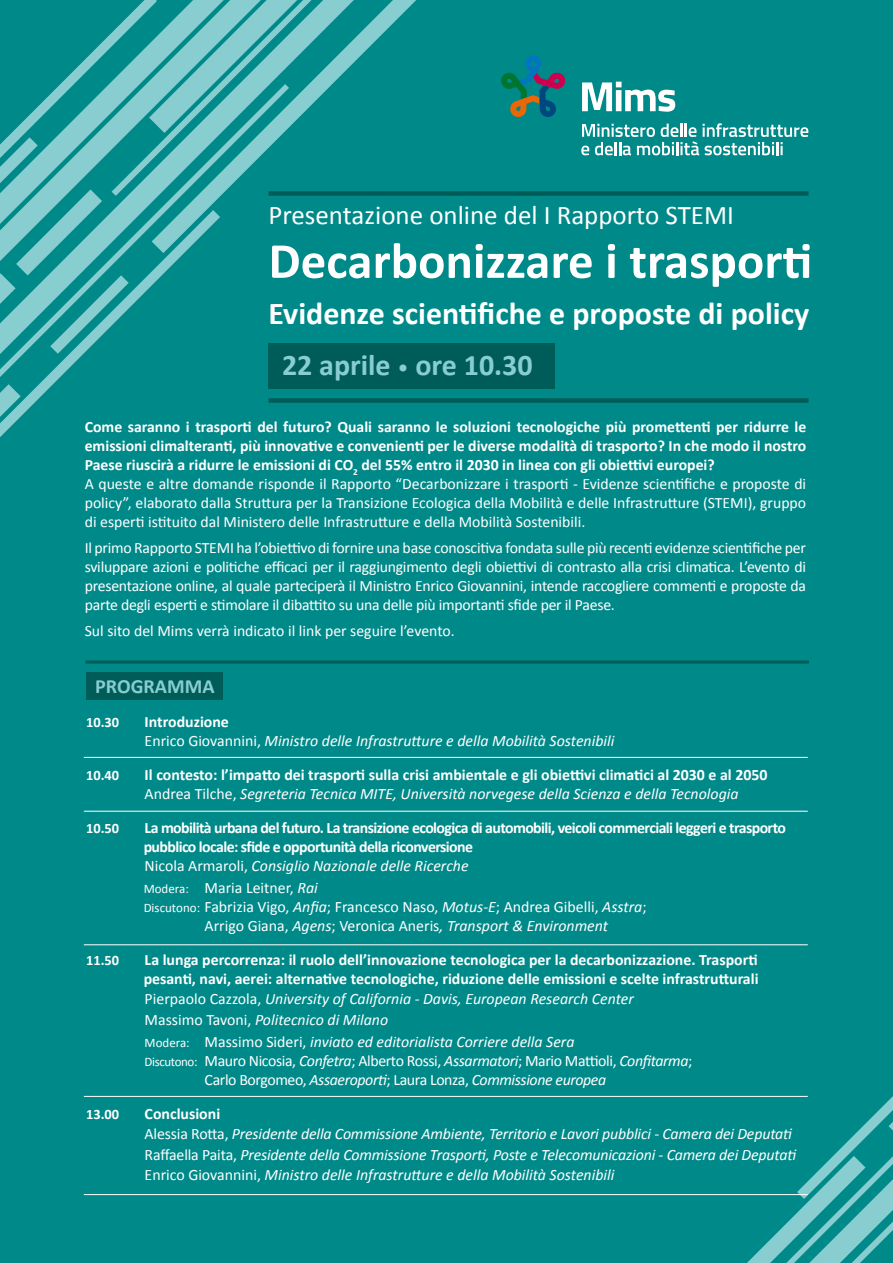
<style>
.page{position:relative;width:893px;height:1263px;background:#008989}
.page>*{position:absolute;margin:0;border:0;box-sizing:border-box;transform-origin:0 0}
.t1{font:700 51px "Calibri";color:#fff}
.t2{font:700 31.95px "Calibri";color:#fff}
.t3{font:700 30px "Calibri";color:#88cdd0}
.t4{font:27px "Calibri";color:#fff}
.t5{font:700 20.1px "Calibri";color:#88cdd0}
.t6{font:italic 15.9px/20.4px "Calibri";letter-spacing:-.01em;color:#fff}
.t7{font:700 15.9px/19px "Calibri";color:#fff}
.t8{font:700 15.9px/19px "Calibri";letter-spacing:-.035em;color:#fff}
.t9{font:15.9px "Calibri";color:#fff}
.t10{font:15.9px "Calibri";letter-spacing:-.025em;color:#fff}
.t11{font:15.75px/18.9px "Calibri";color:#fff}
.t12{font:700 14.4px "Calibri";color:#fff}
.s1{font-weight:400;font-size:22.5px}
.s2{font-weight:700}
.s3{font-weight:700;font-style:normal}
.s4{font-style:normal}
.s5{font-weight:400}
.s6{font-weight:400;font-style:italic}
.s7{font-size:12.9px}
.s8{font-style:italic}
.s9{font-style:normal;font-size:12.9px}
</style>
<div class="page">
<svg style="left:582px;top:82px;width:93px;height:30px"></svg>
<svg style="left:501px;top:55px;width:65px;height:62px"></svg>
<svg style="left:581px;top:123px;width:227px;height:32px"></svg>
<div style="left:268px;top:343px;width:287px;height:45px;background:#005c59"></div>
<div style="left:268px;top:398px;width:540px;height:5px;background:#005c59"></div>
<div style="left:268px;top:191px;width:540px;height:5px;background:#005c59"></div>
<div style="left:86px;top:672px;width:137px;height:28px;background:#005c59"></div>
<hr style="left:85px;top:660px;width:724px;height:3px;background:#005c59">
<hr style="left:84px;top:757px;width:724px;height:1px;background:#fff">
<hr style="left:84px;top:811px;width:724px;height:1px;background:#fff">
<hr style="left:84px;top:944px;width:724px;height:1px;background:#fff">
<hr style="left:84px;top:1096px;width:724px;height:1px;background:#fff">
<svg style="left:382px;top:0;width:88px;height:196px"></svg>
<svg style="left:0;top:354px;width:83px;height:62px"></svg>
<svg style="left:0;top:384px;width:21px;height:53px"></svg>
<svg style="left:0;top:0;width:382px;height:354px"></svg>
<svg style="left:548px;top:944px;width:345px;height:319px"></svg>
<hr style="left:84px;top:1194px;width:724px;height:1px;background:#fff">
<h3 class="t4" style="left:268px;top:198px;width:467px">Presentazione online del I Rapporto STEMI</h3>
<h1 class="t1" style="left:268px;top:228px;width:545px">Decarbonizzare i trasporti</h1>
<h2 class="t2" style="left:268px;top:293px;width:542px">Evidenze scientifiche e proposte di policy</h2>
<h3 class="t3" style="left:282px;top:345px;width:252px">22 aprile <span class="s1">•</span> ore 10.30</h3>
<p class="t11" style="left:85px;top:418px;width:723px"><span class="s2">Come saranno i trasporti del futuro? Quali saranno le soluzioni tecnologiche più promettenti per ridurre le emissioni climalteranti, più innovative e convenienti per le diverse modalità di trasporto? In che modo il nostro Paese riuscirà a ridurre le emissioni di CO</span><sub>2</sub> <span class="s2">del 55% entro il 2030 in linea con gli obiettivi europei?<br></span>A queste e altre domande risponde il Rapporto “Decarbonizzare i trasporti - Evidenze scientifiche e proposte di policy”, elaborato dalla Struttura per la Transizione Ecologica della Mobilità e delle Infrastrutture (STEMI), gruppo di esperti istituito dal Ministero delle Infrastrutture e della Mobilità Sostenibili.</p>
<p class="t11" style="left:85px;top:538px;width:723px;text-align:justify">Il primo Rapporto STEMI ha l’obiettivo di fornire una base conoscitiva fondata sulle più recenti evidenze scientifiche per sviluppare azioni e politiche efficaci per il raggiungimento degli obiettivi di contrasto alla crisi climatica. L’evento di presentazione online, al quale parteciperà il Ministro Enrico Giovannini, intende raccogliere commenti e proposte da parte degli esperti e stimolare il dibattito su una delle più importanti sfide per il Paese.</p>
<p class="t11" style="left:85px;top:622px;width:371px">Sul sito del Mims verrà indicato il link per seguire l’evento.</p>
<p class="t5" style="left:95px;top:673px;width:121px">PROGRAMMA</p>
<p class="t12" style="left:86px;top:713px;width:35px">10.30</p>
<p class="t6" style="left:145px;top:711px;width:471px;line-height:19px"><span class="s3">Introduzione<br></span><span class="s4">Enrico Giovannini,</span> Ministro delle Infrastrutture e della Mobilità Sostenibili</p>
<p class="t12" style="left:86px;top:766px;width:35px">10.40</p>
<p class="t7" style="left:145px;top:765px;width:624px">Il contesto: l’impatto dei trasporti sulla crisi ambientale e gli obiettivi climatici al 2030 e al 2050<br><span class="s5">Andrea Tilche,</span> <span class="s6">Segreteria Tecnica MITE, Università norvegese della Scienza e della Tecnologia</span></p>
<p class="t12" style="left:86px;top:819px;width:35px">10.50</p>
<p class="t8" style="left:144px;top:818px;width:644px">La mobilità urbana del futuro. La transizione ecologica di automobili, veicoli commerciali leggeri e trasporto pubblico locale: sfide e opportunità della riconversione<br><span class="s5">Nicola Armaroli,</span> <span class="s6">Consiglio Nazionale delle Ricerche</span></p>
<p class="t9" style="left:144px;top:877px;width:176px"><span class="s7">Modera:</span> Maria Leitner, <span class="s8">Rai</span></p>
<p class="t9" style="left:144px;top:896px;width:504px"><span class="s7">Discutono:</span> Fabrizia Vigo, <span class="s8">Anfia</span>; Francesco Naso, <span class="s8">Motus-E</span>; Andrea Gibelli, <span class="s8">Asstra</span>;</p>
<p class="t9" style="left:205px;top:916px;width:405px">Arrigo Giana, <span class="s8">Agens</span>; Veronica Aneris<span class="s8">, Transport &amp; Environment</span></p>
<p class="t12" style="left:86px;top:951px;width:35px">11.50</p>
<p class="t7" style="left:144px;top:950px;width:616px">La lunga percorrenza: il ruolo dell’innovazione tecnologica per la decarbonizzazione. Trasporti pesanti, navi, aerei: alternative tecnologiche, riduzione delle emissioni e scelte infrastrutturali</p>
<p class="t6" style="left:145px;top:988px;width:491px"><span class="s4">Pierpaolo Cazzola,</span> University of California - Davis, European Research Center<br><span class="s4">Massimo Tavoni,</span> Politecnico di Milano</p>
<p class="t6" style="left:145px;top:1031px;width:431px"><span class="s9">Modera:</span> <span class="s4">Massimo Sideri,</span> inviato ed editorialista Corriere della Sera</p>
<p class="t10" style="left:145px;top:1050px;width:549px"><span class="s7">Discutono:</span> Mauro Nicosia, <span class="s8">Confetra</span>; Alberto Rossi, <span class="s8">Assarmatori</span>; Mario Mattioli, <span class="s8">Confitarma</span>;</p>
<p class="t6" style="left:205px;top:1069px;width:403px"><span class="s4">Carlo Borgomeo,</span> Assaeroporti<span class="s4">; Laura Lonza,</span> Commissione europea</p>
<p class="t12" style="left:86px;top:1105px;width:35px">13.00</p>
<p class="t6" style="left:145px;top:1103px;width:653px"><span class="s3">Conclusioni<br></span><span class="s4">Alessia Rotta,</span> Presidente della Commissione Ambiente, Territorio e Lavori pubblici - Camera dei Deputati <span class="s4">Raffaella Paita,</span> Presidente della Commissione Trasporti, Poste e Telecomunicazioni - Camera dei Deputati <span class="s4">Enrico Giovannini,</span> Ministro delle Infrastrutture e della Mobilità Sostenibili</p>
</div>
